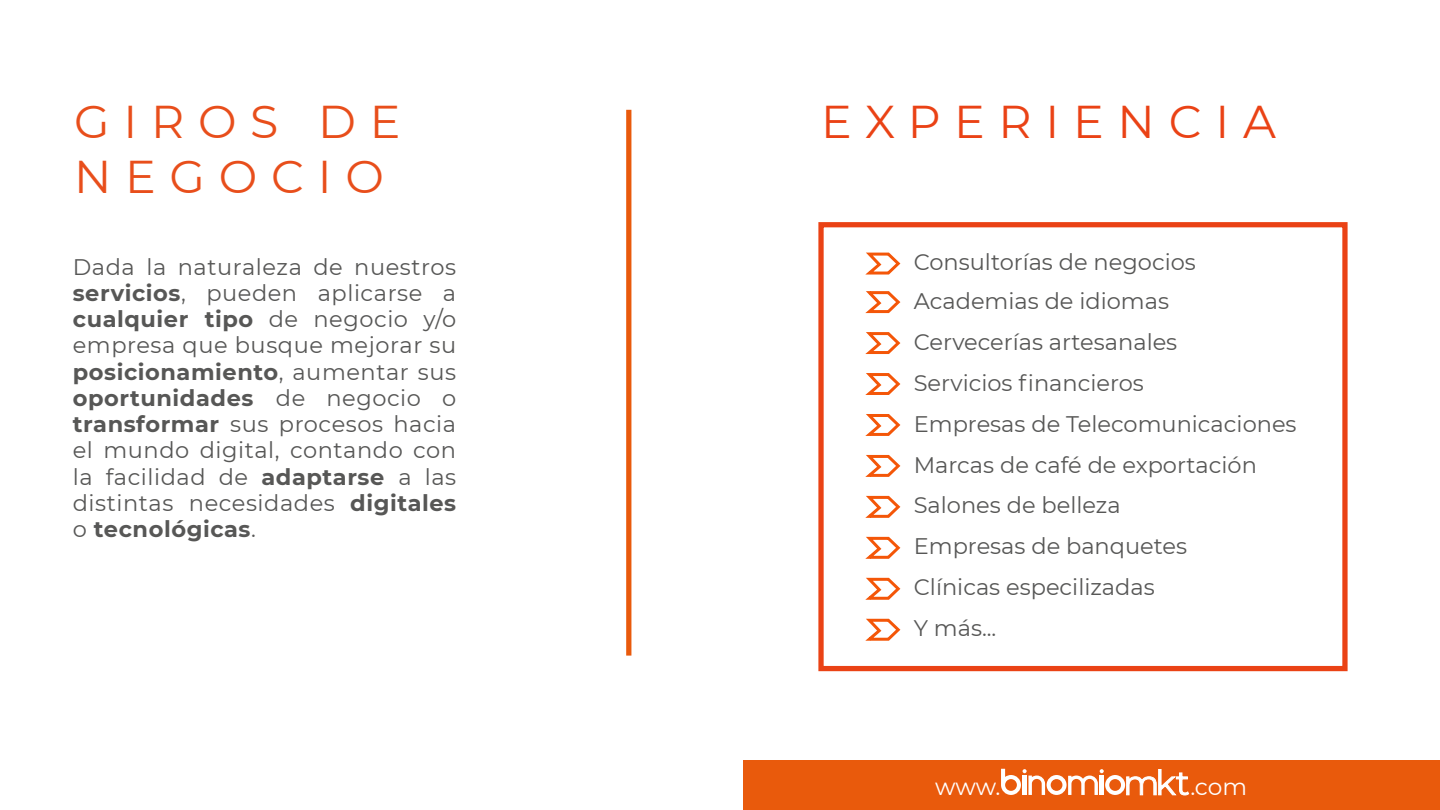
<style>
.page{position:relative;width:1440px;height:810px;background:#fff}
.page>*{position:absolute;margin:0;border:0;box-sizing:border-box;transform-origin:0 0}
.t1{font:45.9px "Montserrat";letter-spacing:.3em;color:#e84e1b}
.t2{font:45.9px "Montserrat";letter-spacing:.3em;color:#ea4215}
.t3{font:23.33px "Montserrat";letter-spacing:-.005em;color:#fff}
.t4{font:22.5px/26.2px "Montserrat";color:#575756;text-align:justify}
.s1{font-weight:700}
</style>
<div class="page">
<div style="left:818px;top:222px;width:530px;height:449px;border:5px solid #ea4215"></div>
<svg style="left:865px;top:291px;width:36px;height:23px"></svg>
<svg style="left:865px;top:332px;width:36px;height:22px"></svg>
<svg style="left:865px;top:373px;width:36px;height:22px"></svg>
<svg style="left:865px;top:414px;width:36px;height:22px"></svg>
<svg style="left:865px;top:454px;width:36px;height:23px"></svg>
<svg style="left:865px;top:495px;width:36px;height:23px"></svg>
<svg style="left:865px;top:536px;width:36px;height:23px"></svg>
<svg style="left:865px;top:618px;width:36px;height:23px"></svg>
<svg style="left:865px;top:577px;width:36px;height:23px"></svg>
<svg style="left:865px;top:252px;width:36px;height:23px"></svg>
<div style="left:743px;top:761px;width:697px;height:49px;background:#e95a0c"></div>
<svg style="left:1001px;top:769px;width:188px;height:26px"></svg>
<div style="left:626px;top:110px;width:5px;height:546px;background:#e95a0c"></div>
<h1 class="t1" style="left:74px;top:90px;width:328px">GIROS DE</h1>
<h1 class="t2" style="left:821px;top:90px;width:456px">EXPERIENCIA</h1>
<h1 class="t1" style="left:74px;top:145px;width:311px">NEGOCIO</h1>
<p class="t4" style="left:73px;top:253px;width:385px">Dada la naturaleza de nuestros <span class="s1">servicios</span>, pueden aplicarse a <span class="s1">cualquier tipo</span> de negocio y/o empresa que busque mejorar su <span class="s1">posicionamiento</span>, aumentar sus <span class="s1">oportunidades</span> de negocio o <span class="s1">transformar</span> sus procesos hacia el mundo digital, contando con la facilidad de <span class="s1">adaptarse</span> a las distintas necesidades <span class="s1">digitales </span>o <span class="s1">tecnológicas</span>.</p>
<p class="t4" style="left:914px;top:248px;width:284px">Consultorías de negocios</p>
<p class="t4" style="left:914px;top:287px;width:257px">Academias de idiomas</p>
<p class="t4" style="left:914px;top:320px;width:384px;line-height:41px;text-align:left">Cervecerías artesanales<br>Servicios financieros<br>Empresas de Telecomunicaciones<br>Marcas de café de exportación<br>Salones de belleza<br>Empresas de banquetes<br>Clínicas especilizadas<br>Y más...</p>
<p class="t3" style="left:935px;top:770px;width:67px">www.</p>
<p class="t3" style="left:1190px;top:770px;width:58px">.com</p>
</div>
